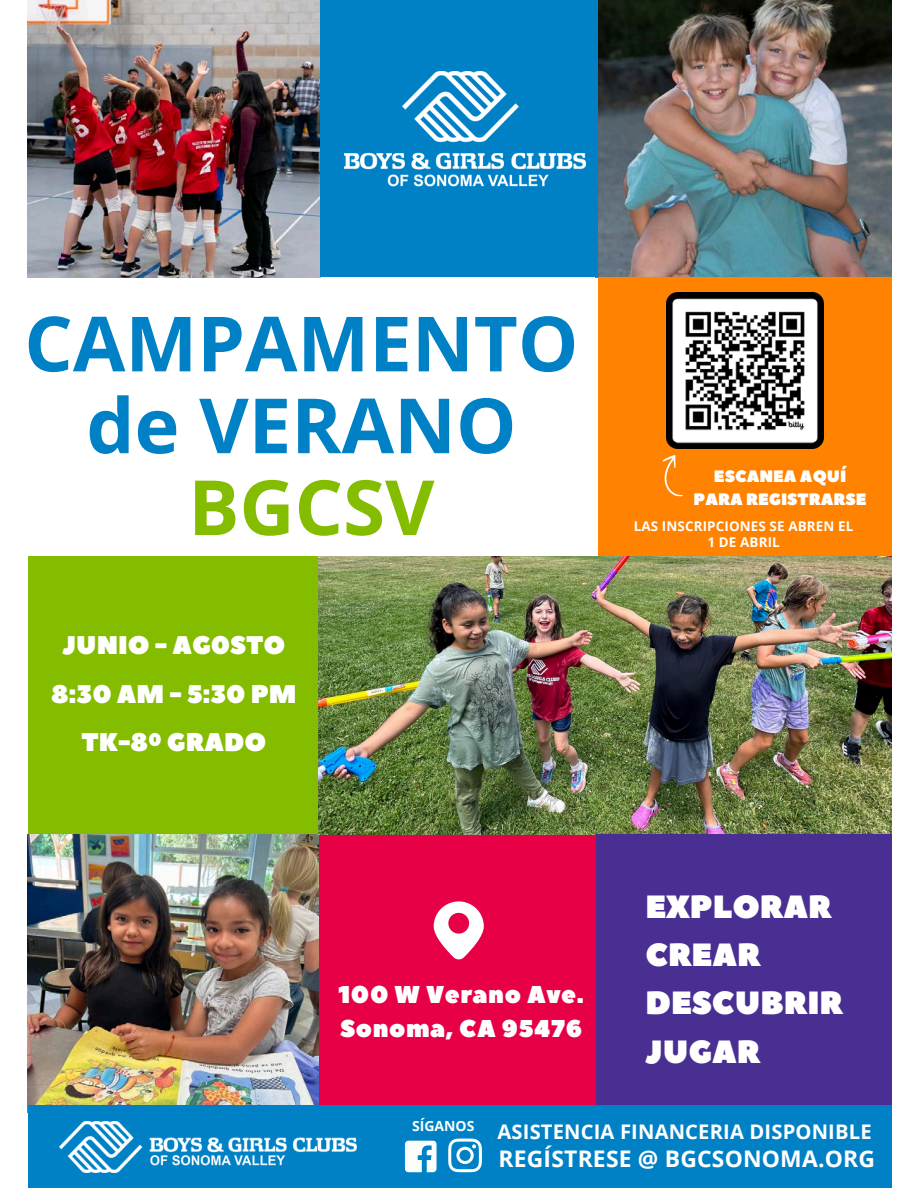
<style>
.page{position:relative;width:918px;height:1188px;background:#fff}
.page>*{position:absolute;margin:0;border:0;box-sizing:border-box;transform-origin:0 0}
.t1{font:700 76.2px "Open Sans";color:#0081c6}
.t2{font:700 76.2px "Open Sans";color:#84bd00}
.t3{font:32.1px/48.3px "Peace Sans";color:#fff}
.t4{font:25.5px "Peace Sans";color:#fff}
.t5{font:24.3px/33.8px "Peace Sans";letter-spacing:.025em;color:#fff}
.t6{font:700 22.95px "Open Sans";letter-spacing:.01em;color:#fff}
.t7{font:700 20.1px "Open Sans";letter-spacing:.01em;color:#fff}
.t8{font:16.5px "Peace Sans";color:#fff}
.t9{font:700 13.95px "Open Sans";color:#fafdfb}
.t10{font:700 13.5px/15.8px "Open Sans";letter-spacing:.01em;color:#fff;text-align:center}
</style>
<div class="page">
<div style="left:317px;top:834px;width:281px;height:278px;background:#e70046"></div>
<img style="left:28px;top:834px;width:290px;height:272px">
<img style="left:28px;top:0;width:292px;height:278px">
<img style="left:596px;top:0;width:296px;height:278px">
<div style="left:598px;top:278px;width:293px;height:287px;background:#ff8200"></div>
<div style="left:28px;top:557px;width:292px;height:277px;background:#84bd00"></div>
<img style="left:318px;top:557px;width:574px;height:278px">
<div style="left:320px;top:0;width:278px;height:277px;background:#0081c6"></div>
<div style="left:596px;top:834px;width:295px;height:278px;background:#492f92"></div>
<div style="left:28px;top:1106px;width:863px;height:82px;background:#0081c6"></div>
<img style="left:344px;top:72px;width:242px;height:115px">
<svg style="left:405px;top:1141px;width:31px;height:31px"></svg>
<svg style="left:448px;top:1139px;width:34px;height:33px"></svg>
<img style="left:59px;top:1122px;width:297px;height:51px">
<img style="left:667px;top:292px;width:156px;height:157px">
<svg style="left:434px;top:901px;width:50px;height:58px"></svg>
<svg style="left:662px;top:455px;width:21px;height:42px"></svg>
<p class="t1" style="left:24px;top:290px;width:556px">CAMPAMENTO</p>
<p class="t1" style="left:86px;top:372px;width:432px">de VERANO</p>
<h4 class="t2" style="left:188px;top:454px;width:248px">BGCSV</h4>
<h1 class="t4" style="left:63px;top:629px;width:224px">JUNIO - AG0STO</h1>
<p class="t4" style="left:51px;top:677px;width:247px">8:30 AM - 5:30 PM</p>
<h4 class="t4" style="left:82px;top:725px;width:186px">TK-8º GRADO</h4>
<p class="t8" style="left:714px;top:466px;width:134px">ESCANEA AQUÍ</p>
<h1 class="t8" style="left:694px;top:488px;width:175px">PARA REGISTRARSE</h1>
<h2 class="t10" style="left:634px;top:518px;width:221px">LAS INSCRIPCIONES SE ABREN EL<br>1 DE ABRIL</h2>
<p class="t5" style="left:338px;top:979px;width:247px">100 W Verano Ave.<br>Sonoma, CA 95476</p>
<p class="t3" style="left:645px;top:883px;width:199px">EXPLORAR<br>CREAR<br>DESCUBRIR<br>JUGAR</p>
<p class="t9" style="left:412px;top:1116px;width:64px">SÍGANOS</p>
<p class="t7" style="left:498px;top:1117px;width:376px">ASISTENCIA FINANCERIA DISPONIBLE</p>
<p class="t6" style="left:499px;top:1143px;width:378px">REGÍSTRESE @ BGCSONOMA.ORG</p>
</div>
